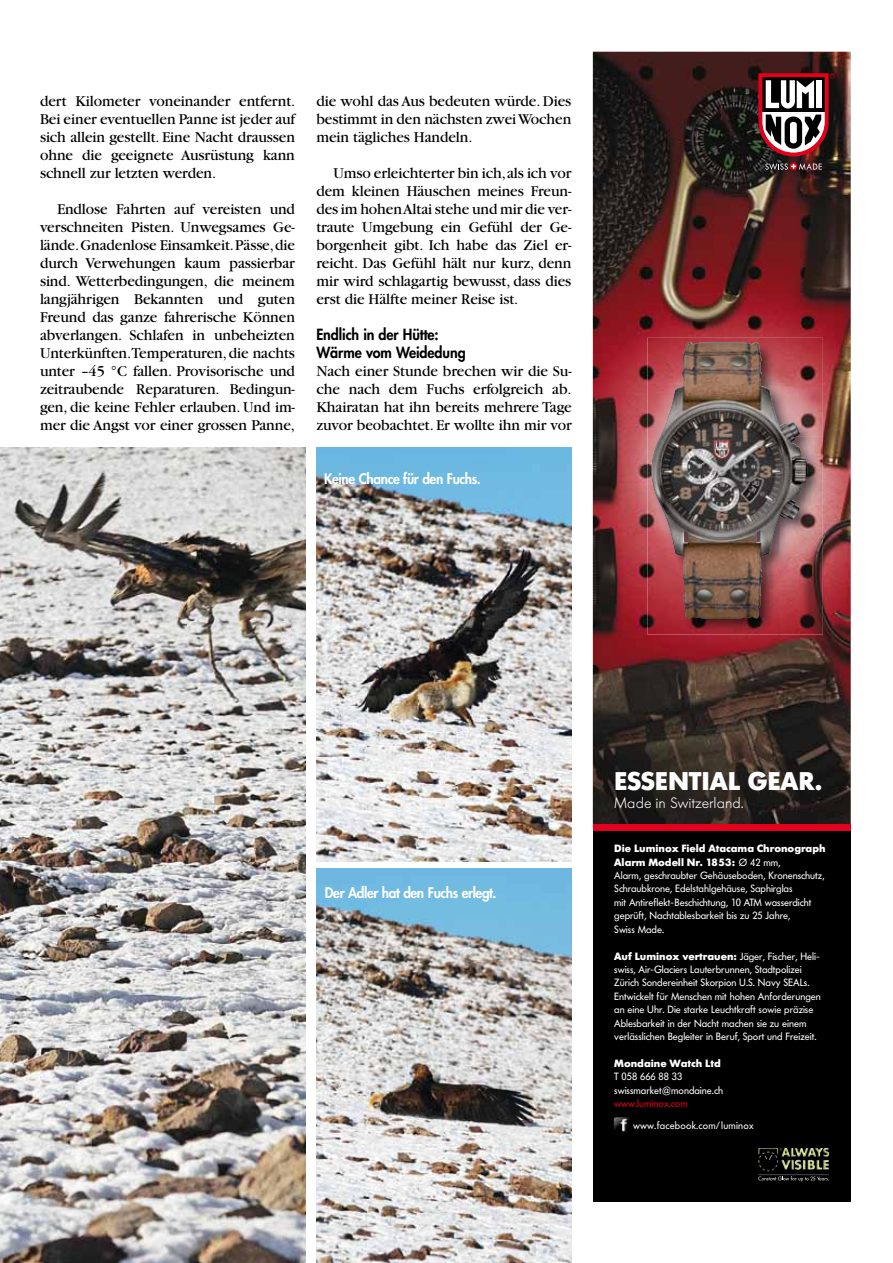
<style>
.page{position:relative;width:893px;height:1263px;background:#fff}
.page>*{position:absolute;margin:0;border:0;box-sizing:border-box;transform-origin:0 0}
.t1{font:25.35px "Futura BQ Bold+HPLBVO";color:#fff}
.t2{font:15.75px/18px "Garamond";letter-spacing:-.005em;color:#000;text-align:justify}
.t3{font:800 15px/18px "Futura";letter-spacing:-.005em;color:#000;scale:.95 1}
.t4{font:14.85px "Futura BQ Light+AQTETZ";color:#fff}
.t5{font:800 14.25px "Futura";letter-spacing:-.03em;color:#fff;scale:.95 1}
.t6{font:10.5px/13.4px "Futura BQ Book+UPHQDV";color:#fff}
.t7{font:10.5px/13.4px "Futura BQ Bold+HPLBVO";color:#fff}
.t8{font:10.5px "Futura BQ Book+UPHQDV";color:#e2001c}
.t9{font:10.35px "Futura BQ Book+UPHQDV";letter-spacing:.02em;color:#fff}
.s1{font-family:"Futura BQ Book+UPHQDV"}
</style>
<div class="page">
<img style="left:0;top:448px;width:306px;height:815px">
<img style="left:316px;top:868px;width:256px;height:395px">
<img style="left:316px;top:448px;width:256px;height:414px">
<img style="left:593px;top:52px;width:258px;height:772px">
<img style="left:647px;top:338px;width:176px;height:49px">
<img style="left:647px;top:387px;width:44px;height:247px">
<img style="left:768px;top:387px;width:55px;height:49px">
<img style="left:779px;top:436px;width:44px;height:198px">
<img style="left:735px;top:527px;width:44px;height:107px">
<img style="left:691px;top:619px;width:44px;height:15px">
<img style="left:745px;top:343px;width:23px;height:45px">
<img style="left:745px;top:388px;width:55px;height:46px">
<img style="left:745px;top:434px;width:62px;height:93px">
<img style="left:745px;top:526px;width:30px;height:47px">
<svg style="left:765px;top:163px;width:57px;height:7px"></svg>
<svg style="left:758px;top:73px;width:77px;height:83px"></svg>
<div style="left:593px;top:828px;width:258px;height:374px;background:#000"></div>
<div style="left:593px;top:824px;width:258px;height:7px;background:#e2001c"></div>
<img style="left:758px;top:1148px;width:71px;height:23px">
<svg style="left:758px;top:1176px;width:71px;height:5px"></svg>
<hr style="left:758px;top:1175px;width:71px;height:1px;background:#fff">
<img style="left:614px;top:1117px;width:15px;height:15px">
<img style="left:652px;top:343px;width:93px;height:276px">
<p class="t2" style="left:40px;top:92px;width:257px">dert Kilometer voneinander entfernt.<br>Bei einer eventuellen Panne ist jeder auf sich allein gestellt. Eine Nacht draussen ohne die geeignete Ausrüstung kann schnell zur letzten werden.</p>
<p class="t2" style="left:40px;top:200px;width:256px;text-indent:17px">Endlose Fahrten auf vereisten und verschneiten Pisten. Unwegsames Ge&shy;lände. Gnadenlose Einsamkeit. Pässe, die durch Verwehungen kaum passierbar sind. Wetterbedingungen, die meinem langjährigen Bekannten und guten Freund das ganze fahrerische Können abverlangen. Schlafen in unbeheizten Unterkünften.Temperaturen, die nachts unter –45 °C fallen. Provisorische und zeitraubende Reparaturen. Bedingun&shy;gen, die keine Fehler erlauben. Und im&shy;mer die Angst vor einer grossen Panne,</p>
<p class="t2" style="left:316px;top:92px;width:256px">die wohl das Aus bedeuten würde. Dies bestimmt in den nächsten zwei Wochen mein tägliches Handeln.</p>
<p class="t2" style="left:316px;top:164px;width:257px;text-indent:17px">Umso erleichterter bin ich, als ich vor dem kleinen Häuschen meines Freun&shy;des im hohen Altai stehe und mir die ver&shy;traute Umgebung ein Gefühl der Ge&shy;borgenheit gibt. Ich habe das Ziel er&shy;reicht. Das Gefühl hält nur kurz, denn mir wird schlagartig bewusst, dass dies erst die Hälfte meiner Reise ist.</p>
<p class="t3" style="left:316px;top:325px;width:159px">Endlich in der Hütte:<br>Wärme vom Weidedung</p>
<p class="t2" style="left:316px;top:362px;width:257px">Nach einer Stunde brechen wir die Su&shy;che nach dem Fuchs erfolgreich ab.<br>Khairatan hat ihn bereits mehrere Tage zuvor beobachtet. Er wollte ihn mir vor</p>
<p class="t5" style="left:324px;top:469px;width:166px">Keine Chance für den Fuchs.</p>
<p class="t5" style="left:325px;top:883px;width:182px">Der Adler hat den Fuchs erlegt.</p>
<h1 class="t1" style="left:614px;top:765px;width:210px">ESSENTIAL GEAR.</h1>
<p class="t4" style="left:614px;top:794px;width:131px">Made in Switzerland.</p>
<p class="t7" style="left:614px;top:842px;width:213px">Die Luminox Field Atacama Chronograph<br>Alarm Modell Nr. 1853: <span class="s1">Ø 42 mm,</span></p>
<p class="t6" style="left:614px;top:869px;width:212px">Alarm, geschraubter Gehäuseboden, Kronenschutz, Schraubkrone, Edelstahlgehäuse, Saphirglas<br>mit Antireflekt-Beschichtung, 10 ATM wasserdicht geprüft, Nachtablesbarkeit bis zu 25 Jahre,<br>Swiss Made.</p>
<p class="t7" style="left:614px;top:949px;width:207px">Auf Luminox vertrauen: <span class="s1">Jäger, Fischer, Heli-</span></p>
<p class="t6" style="left:614px;top:963px;width:208px">swiss, Air-Glaciers Lauterbrunnen, Stadtpolizei Zürich Sondereinheit Skorpion U.S. Navy SEALs.<br>Entwickelt für Menschen mit hohen Anforderungen an eine Uhr. Die starke Leuchtkraft sowie präzise Ablesbarkeit in der Nacht machen sie zu einem verlässlichen Begleiter in Beruf, Sport und Freizeit.</p>
<p class="t7" style="left:614px;top:1057px;width:108px">Mondaine Watch Ltd</p>
<p class="t6" style="left:614px;top:1070px;width:110px">T 058 666 88 33 swissmarket@mondaine.ch</p>
<p class="t8" style="left:614px;top:1097px;width:75px">www.luminox.com</p>
<p class="t9" style="left:633px;top:1119px;width:122px">www.facebook.com/luminox</p>
</div>
